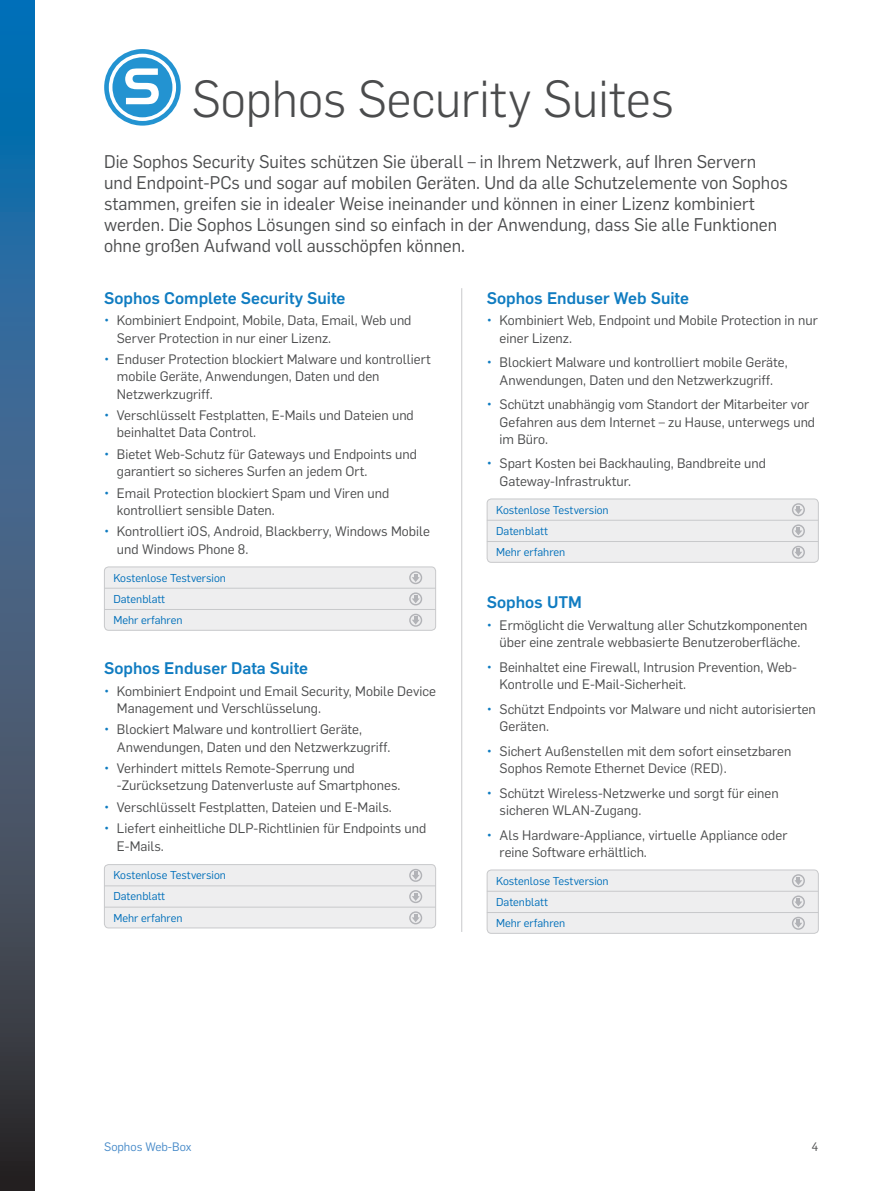
<style>
.page{position:relative;width:893px;height:1191px;background:#fff}
.page>*{position:absolute;margin:0;border:0;box-sizing:border-box;transform-origin:0 0}
.Section_Header{font:300 51px "Flama";color:#4b4c4d}
.Intro_Paragraph{font:18px/21px "Flama";color:#4b4c4d}
.Product_Heading{font:500 16.5px "Flama";color:#107cc1}
.Body_Copy{font:500 16.5px "Flama";color:#107cc1}
.t1{font:13.5px/17.2px "Flama";color:#4b4c4d}
.t2{font:12px "Flama";color:#488bc9}
.t3{font:12px "Flama";color:#4b4c4d}
.t4{font:11.25px/21.3px "Flama";color:#006fba}
.s1{color:#107cc1}
</style>
<div class="page">
<div style="left:104px;top:567px;width:332px;height:63px;background:#eeeeef;border-radius:4px"></div>
<div style="left:104px;top:567px;width:332px;height:63px;border:1px solid #c8c9cb;border-radius:4px"></div>
<hr style="left:104px;top:588px;width:332px;height:1px;background:#c8c9cb">
<hr style="left:104px;top:609px;width:332px;height:1px;background:#c8c9cb">
<div style="left:409px;top:571px;width:13px;height:13px;border:1px solid #b2b3b7;border-radius:50%"></div>
<svg style="left:412px;top:574px;width:8px;height:8px"></svg>
<div style="left:409px;top:592px;width:13px;height:13px;border:1px solid #b2b3b7;border-radius:50%"></div>
<svg style="left:412px;top:595px;width:8px;height:8px"></svg>
<div style="left:409px;top:614px;width:13px;height:13px;border:1px solid #b2b3b7;border-radius:50%"></div>
<svg style="left:412px;top:616px;width:8px;height:8px"></svg>
<div style="left:104px;top:864px;width:332px;height:64px;background:#eeeeef;border-radius:4px"></div>
<div style="left:104px;top:864px;width:332px;height:64px;border:1px solid #c8c9cb;border-radius:4px"></div>
<hr style="left:104px;top:885px;width:332px;height:1px;background:#c8c9cb">
<hr style="left:104px;top:907px;width:332px;height:1px;background:#c8c9cb">
<div style="left:409px;top:869px;width:13px;height:13px;border:1px solid #b2b3b7;border-radius:50%"></div>
<svg style="left:412px;top:871px;width:8px;height:8px"></svg>
<div style="left:409px;top:890px;width:13px;height:13px;border:1px solid #b2b3b7;border-radius:50%"></div>
<svg style="left:412px;top:893px;width:8px;height:8px"></svg>
<div style="left:409px;top:911px;width:13px;height:13px;border:1px solid #b2b3b7;border-radius:50%"></div>
<svg style="left:412px;top:914px;width:8px;height:8px"></svg>
<div style="left:487px;top:499px;width:331px;height:63px;background:#eeeeef;border-radius:4px"></div>
<div style="left:487px;top:499px;width:332px;height:63px;border:1px solid #c8c9cb;border-radius:4px"></div>
<hr style="left:487px;top:520px;width:332px;height:1px;background:#c8c9cb">
<hr style="left:487px;top:541px;width:332px;height:1px;background:#c8c9cb">
<div style="left:792px;top:503px;width:13px;height:13px;border:1px solid #b2b3b7;border-radius:50%"></div>
<svg style="left:794px;top:506px;width:8px;height:8px"></svg>
<div style="left:792px;top:524px;width:13px;height:13px;border:1px solid #b2b3b7;border-radius:50%"></div>
<svg style="left:794px;top:527px;width:8px;height:8px"></svg>
<div style="left:792px;top:546px;width:13px;height:13px;border:1px solid #b2b3b7;border-radius:50%"></div>
<svg style="left:794px;top:548px;width:8px;height:8px"></svg>
<div style="left:487px;top:870px;width:331px;height:63px;background:#eeeeef;border-radius:4px"></div>
<div style="left:487px;top:869px;width:332px;height:64px;border:1px solid #c8c9cb;border-radius:4px"></div>
<hr style="left:487px;top:891px;width:332px;height:1px;background:#c8c9cb">
<hr style="left:487px;top:912px;width:332px;height:1px;background:#c8c9cb">
<div style="left:792px;top:874px;width:13px;height:13px;border:1px solid #b2b3b7;border-radius:50%"></div>
<svg style="left:794px;top:877px;width:8px;height:8px"></svg>
<div style="left:792px;top:895px;width:13px;height:13px;border:1px solid #b2b3b7;border-radius:50%"></div>
<svg style="left:794px;top:898px;width:8px;height:8px"></svg>
<div style="left:792px;top:917px;width:13px;height:12px;border:1px solid #b2b3b7;border-radius:50%"></div>
<svg style="left:794px;top:919px;width:8px;height:8px"></svg>
<svg style="left:0;top:0;width:34px;height:1191px"></svg>
<svg style="left:104px;top:49px;width:77px;height:77px"></svg>
<svg style="left:109px;top:54px;width:67px;height:67px"></svg>
<div style="left:112px;top:57px;width:60px;height:60px;background:#2393d1;border-radius:50%"></div>
<svg style="left:125px;top:68px;width:34px;height:36px"></svg>
<hr style="left:461px;top:288px;width:1px;height:644px;background:#c8c9cb">
<p class="Section_Header" style="left:192px;top:65px;width:483px">Sophos Security Suites</p>
<p class="Intro_Paragraph" style="left:104px;top:150px;width:685px">Die Sophos Security Suites schützen Sie überall – in Ihrem Netzwerk, auf Ihren Servern und Endpoint-PCs und sogar auf mobilen Geräten. Und da alle Schutzelemente von Sophos stammen, greifen sie in idealer Weise ineinander und können in einer Lizenz kombiniert werden. Die Sophos Lösungen sind so einfach in der Anwendung, dass Sie alle Funktionen ohne großen Aufwand voll ausschöpfen können.</p>
<p class="Product_Heading" style="left:104px;top:286px;width:243px">Sophos Complete Security Suite</p>
<p class="t1" style="left:117px;top:311px;width:296px;text-indent:-13px"><span class="s1">•</span> Kombiniert Endpoint, Mobile, Data, Email, Web und<br>Server Protection in nur einer Lizenz.</p>
<p class="t1" style="left:117px;top:350px;width:315px;text-indent:-13px"><span class="s1">•</span> Enduser Protection blockiert Malware und kontrolliert mobile Geräte, Anwendungen, Daten und den<br>Netzwerkzugriff.</p>
<p class="t1" style="left:117px;top:406px;width:298px;text-indent:-13px"><span class="s1">•</span> Verschlüsselt Festplatten, E-Mails und Dateien und beinhaltet Data Control.</p>
<p class="t1" style="left:117px;top:444px;width:302px;text-indent:-13px"><span class="s1">•</span> Bietet Web-Schutz für Gateways und Endpoints und garantiert so sicheres Surfen an jedem Ort.</p>
<p class="t1" style="left:117px;top:483px;width:274px;text-indent:-13px"><span class="s1">•</span> Email Protection blockiert Spam und Viren und kontrolliert sensible Daten.</p>
<p class="t1" style="left:117px;top:522px;width:314px;text-indent:-13px"><span class="s1">•</span> Kontrolliert iOS, Android, Blackberry, Windows Mobile und Windows Phone 8.</p>
<p class="t4" style="left:113px;top:566px;width:114px">Kostenlose Testversion<br>Datenblatt<br>Mehr erfahren</p>
<p class="Product_Heading" style="left:104px;top:656px;width:206px">Sophos Enduser Data Suite</p>
<p class="t1" style="left:117px;top:681px;width:320px;text-indent:-13px"><span class="s1">•</span> Kombiniert Endpoint und Email Security, Mobile Device<br>Management und Verschlüsselung.</p>
<p class="t1" style="left:117px;top:720px;width:275px;text-indent:-13px"><span class="s1">•</span> Blockiert Malware und kontrolliert Geräte,<br>Anwendungen, Daten und den Netzwerkzugriff.</p>
<p class="t1" style="left:117px;top:759px;width:285px;text-indent:-13px"><span class="s1">•</span> Verhindert mittels Remote-Sperrung und -Zurücksetzung Datenverluste auf Smartphones.</p>
<p class="t1" style="left:104px;top:797px;width:289px"><span class="s1">•</span> Verschlüsselt Festplatten, Dateien und E-Mails.</p>
<p class="t1" style="left:117px;top:819px;width:311px;text-indent:-13px"><span class="s1">•</span> Liefert einheitliche DLP-Richtlinien für Endpoints und<br>E-Mails.</p>
<p class="t4" style="left:113px;top:864px;width:114px">Kostenlose Testversion<br>Datenblatt<br>Mehr erfahren</p>
<p class="Product_Heading" style="left:487px;top:286px;width:204px">Sophos Enduser Web Suite</p>
<p class="t1" style="left:500px;top:311px;width:320px;text-indent:-13px"><span class="s1">•</span> Kombiniert Web, Endpoint und Mobile Protection in nur einer Lizenz.</p>
<p class="t1" style="left:487px;top:353px;width:302px;text-align:center"><span class="s1">•</span> Blockiert Malware und kontrolliert mobile Geräte,<br>Anwendungen, Daten und den Netzwerkzugriff.</p>
<p class="t1" style="left:500px;top:395px;width:317px;text-indent:-13px"><span class="s1">•</span> Schützt unabhängig vom Standort der Mitarbeiter vor<br>Gefahren aus dem Internet – zu Hause, unterwegs und im Büro.</p>
<p class="t1" style="left:500px;top:454px;width:268px;text-indent:-13px"><span class="s1">•</span> Spart Kosten bei Backhauling, Bandbreite und<br>Gateway-Infrastruktur.</p>
<p class="t4" style="left:496px;top:498px;width:114px">Kostenlose Testversion<br>Datenblatt<br>Mehr erfahren</p>
<p class="Body_Copy" style="left:487px;top:590px;width:97px">Sophos UTM</p>
<p class="t1" style="left:487px;top:615px;width:322px;text-align:center"><span class="s1">•</span> Ermöglicht die Verwaltung aller Schutzkomponenten über eine zentrale webbasierte Benutzeroberfläche.</p>
<p class="t1" style="left:500px;top:657px;width:299px;text-indent:-13px"><span class="s1">•</span> Beinhaltet eine Firewall, Intrusion Prevention, Web-<br>Kontrolle und E-Mail-Sicherheit.</p>
<p class="t1" style="left:500px;top:699px;width:318px;text-indent:-13px"><span class="s1">•</span> Schützt Endpoints vor Malware und nicht autorisierten<br>Geräten.</p>
<p class="t1" style="left:500px;top:741px;width:293px;text-indent:-13px"><span class="s1">•</span> Sichert Außenstellen mit dem sofort einsetzbaren<br>Sophos Remote Ethernet Device (RED).</p>
<p class="t1" style="left:500px;top:783px;width:281px;text-indent:-13px"><span class="s1">•</span> Schützt Wireless-Netzwerke und sorgt für einen sicheren WLAN-Zugang.</p>
<p class="t1" style="left:500px;top:825px;width:289px;text-indent:-13px"><span class="s1">•</span> Als Hardware-Appliance, virtuelle Appliance oder reine Software erhältlich.</p>
<p class="t4" style="left:496px;top:869px;width:114px">Kostenlose Testversion<br>Datenblatt<br>Mehr erfahren</p>
<p class="t2" style="left:104px;top:1138px;width:89px">Sophos Web-Box</p>
<p class="t3" style="left:812px;top:1138px;width:8px">4</p>
</div>
